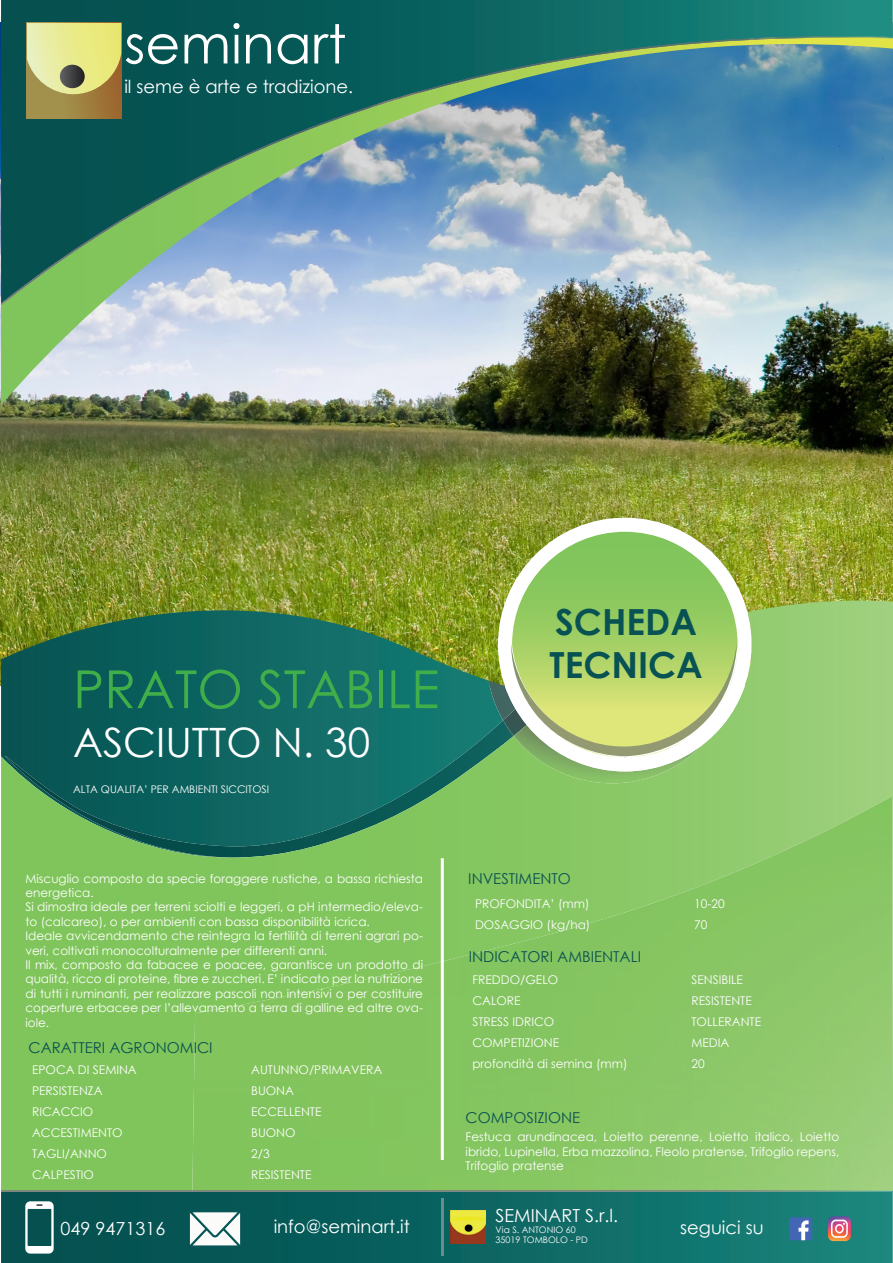
<style>
.page{position:relative;width:893px;height:1263px;background:#fff}
.page>*{position:absolute;margin:0;border:0;box-sizing:border-box;transform-origin:0 0}
.t1{font:54px "Century Gothic";color:#fff}
.t2{font:52.5px "Century Gothic";color:#40ae49}
.t3{font:40.5px "Century Gothic";color:#fff}
.t4{font:700 36px "Century Gothic";color:#095253}
.t5{font:18px "Century Gothic";color:#fff}
.t6{font:15px "Century Gothic";color:#0a5252}
.t7{font:12px/14.4px "Century Gothic";color:#fff}
.t8{font:10.5px "Century Gothic";color:#fff}
.t9{font:9px "Century Gothic";color:#fff}
</style>
<div class="page">
<img style="left:0;top:23px;width:893px;height:663px">
<svg style="left:1px;top:600px;width:892px;height:590px;background:#559b5d"></svg>
<img style="left:192px;top:796px;width:701px;height:394px">
<img style="left:488px;top:680px;width:23px;height:40px">
<img style="left:503px;top:709px;width:24px;height:27px;border-radius:11px">
<img style="left:514px;top:757px;width:188px;height:26px">
<div style="left:498px;top:518px;width:254px;height:253px;background:#fff;border-radius:50%"></div>
<svg style="left:512px;top:532px;width:226px;height:225px;background:#9acb6d"></svg>
<svg style="left:511px;top:643px;width:225px;height:114px;background:#c2d682"></svg>
<img style="left:1px;top:305px;width:892px;height:100px">
<img style="left:1px;top:0;width:892px;height:304px">
<img style="left:1px;top:1190px;width:892px;height:73px">
<svg style="left:440px;top:857px;width:5px;height:304px"></svg>
<hr style="left:442px;top:1198px;width:1px;height:58px;background:#698d8e">
<svg style="left:25px;top:1201px;width:29px;height:52px"></svg>
<img style="left:451px;top:1210px;width:35px;height:34px">
<div style="left:789px;top:1217px;width:23px;height:23px;background:#4266b3"></div>
<svg style="left:798px;top:1220px;width:11px;height:20px"></svg>
<svg style="left:190px;top:1212px;width:50px;height:33px"></svg>
<div style="left:27px;top:23px;width:94px;height:96px;background:linear-gradient(to right,#a39c54,#9d6b32)"></div>
<svg style="left:27px;top:23px;width:94px;height:72px;background:#d3cf80"></svg>
<svg style="left:828px;top:1216px;width:23px;height:25px"></svg>
<p class="t1" style="left:124px;top:6px;width:223px">seminart</p>
<p class="t5" style="left:124px;top:74px;width:230px">il seme è arte e tradizione.</p>
<p class="t2" style="left:73px;top:652px;width:368px">PRATO STABILE</p>
<p class="t3" style="left:73px;top:714px;width:298px">ASCIUTTO N. 30</p>
<p class="t8" style="left:73px;top:782px;width:197px">ALTA QUALITA’ PER AMBIENTI SICCITOSI</p>
<p class="t4" style="left:555px;top:595px;width:143px">SCHEDA</p>
<p class="t4" style="left:550px;top:638px;width:155px">TECNICA</p>
<p class="t7" style="left:26px;top:871px;width:399px">Miscuglio composto da specie foraggere rustiche, a bassa richiesta energetica.</p>
<p class="t7" style="left:26px;top:900px;width:399px">Si dimostra ideale per terreni sciolti e leggeri, a pH intermedio/eleva&shy;to (calcareo), o per ambienti con bassa disponibilità icrica.</p>
<p class="t7" style="left:26px;top:928px;width:399px">Ideale avvicendamento che reintegra la fertilità di terreni agrari po&shy;veri, coltivati monocolturalmente per differenti anni.</p>
<p class="t7" style="left:26px;top:957px;width:399px;text-align:justify">Il mix, composto da fabacee e poacee, garantisce un prodotto di qualità, ricco di proteine, fibre e zuccheri. E’ indicato per la nutrizione di tutti i ruminanti, per realizzare pascoli non intensivi o per costituire coperture erbacee per l’allevamento a terra di galline ed altre ova&shy;iole.</p>
<p class="t6" style="left:28px;top:1037px;width:186px">CARATTERI AGRONOMICI</p>
<p class="t7" style="left:32px;top:1063px;width:106px">EPOCA DI SEMINA</p>
<p class="t7" style="left:251px;top:1063px;width:133px">AUTUNNO/PRIMAVERA</p>
<p class="t7" style="left:32px;top:1084px;width:72px">PERSISTENZA</p>
<p class="t7" style="left:251px;top:1084px;width:44px">BUONA</p>
<p class="t7" style="left:32px;top:1105px;width:63px">RICACCIO</p>
<p class="t7" style="left:251px;top:1105px;width:72px">ECCELLENTE</p>
<p class="t7" style="left:32px;top:1126px;width:92px">ACCESTIMENTO</p>
<p class="t7" style="left:251px;top:1126px;width:46px">BUONO</p>
<p class="t7" style="left:32px;top:1147px;width:77px">TAGLI/ANNO</p>
<p class="t7" style="left:251px;top:1147px;width:20px">2/3</p>
<p class="t7" style="left:32px;top:1168px;width:63px">CALPESTIO</p>
<p class="t7" style="left:251px;top:1168px;width:62px">RESISTENTE</p>
<p class="t6" style="left:468px;top:868px;width:104px">INVESTIMENTO</p>
<p class="t7" style="left:475px;top:896px;width:116px">PROFONDITA’ (mm)</p>
<p class="t7" style="left:694px;top:896px;width:32px">10-20</p>
<p class="t7" style="left:475px;top:917px;width:117px">DOSAGGIO (kg/ha)</p>
<p class="t7" style="left:694px;top:917px;width:15px">70</p>
<p class="t6" style="left:469px;top:946px;width:174px">INDICATORI AMBIENTALI</p>
<p class="t7" style="left:472px;top:972px;width:87px">FREDDO/GELO</p>
<p class="t7" style="left:691px;top:972px;width:53px">SENSIBILE</p>
<p class="t7" style="left:472px;top:993px;width:50px">CALORE</p>
<p class="t7" style="left:691px;top:993px;width:62px">RESISTENTE</p>
<p class="t7" style="left:472px;top:1014px;width:83px">STRESS IDRICO</p>
<p class="t7" style="left:691px;top:1014px;width:71px">TOLLERANTE</p>
<p class="t7" style="left:472px;top:1035px;width:88px">COMPETIZIONE</p>
<p class="t7" style="left:691px;top:1035px;width:39px">MEDIA</p>
<p class="t7" style="left:472px;top:1056px;width:157px">profondità di semina (mm)</p>
<p class="t7" style="left:691px;top:1056px;width:15px">20</p>
<p class="t6" style="left:466px;top:1107px;width:116px">COMPOSIZIONE</p>
<p class="t7" style="left:466px;top:1129px;width:375px;text-align:justify">Festuca arundinacea, Loietto perenne, Loietto italico, Loietto ibrido, Lupinella, Erba mazzolina, Fleolo pratense, Trifoglio repens, Trifoglio pratense</p>
<p class="t5" style="left:61px;top:1216px;width:106px">049 9471316</p>
<p class="t5" style="left:496px;top:1203px;width:124px">SEMINART S.r.l.</p>
<p class="t9" style="left:496px;top:1223px;width:82px">Via S. ANTONIO 60</p>
<p class="t9" style="left:496px;top:1234px;width:94px">35019 TOMBOLO - PD</p>
<p class="t5" style="left:274px;top:1213px;width:138px">info@seminart.it</p>
<p class="t5" style="left:680px;top:1215px;width:85px">seguici su</p>
</div>
